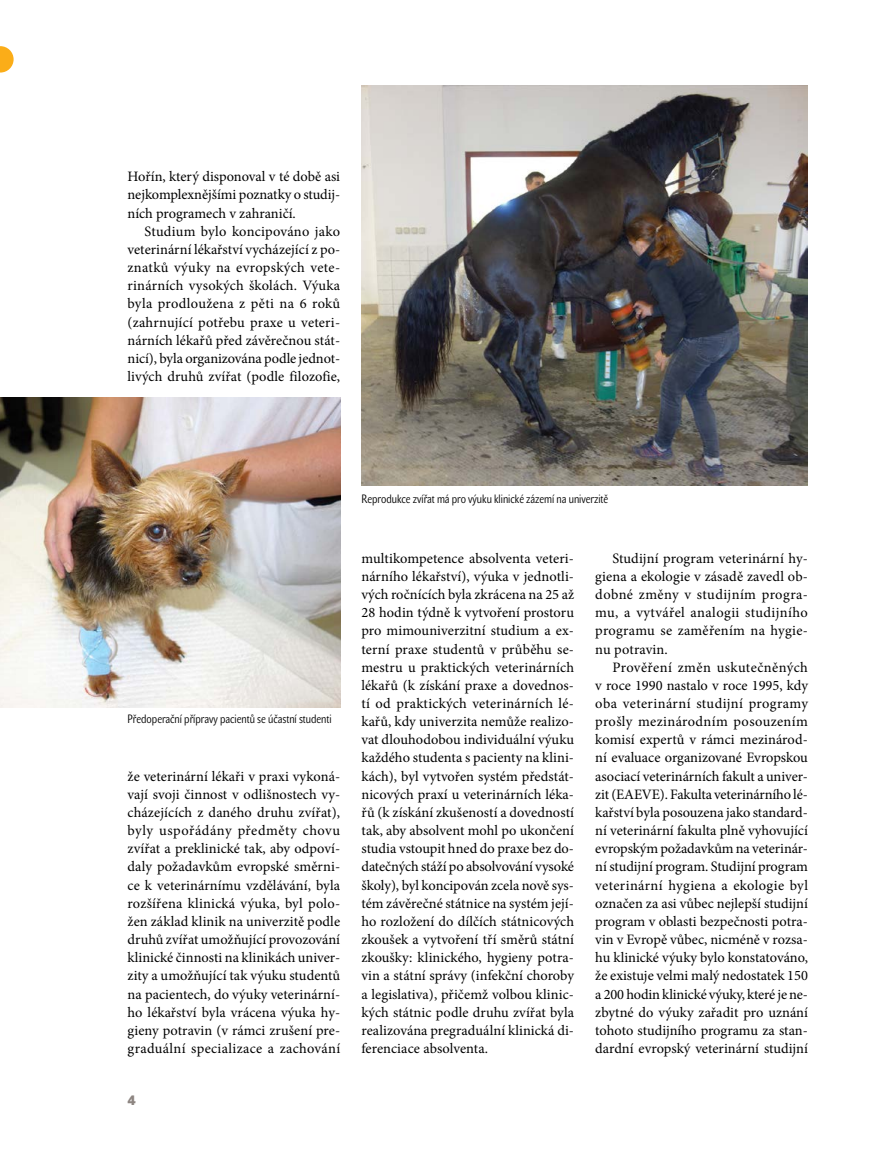
<style>
.page{position:relative;width:893px;height:1149px;background:#fff}
.page>*{position:absolute;margin:0;border:0;box-sizing:border-box;transform-origin:0 0}
.Normální{font:14.4px/18.1px "Minion Pro";letter-spacing:.005em;color:#000;text-align:justify}
.t1{font:700 13.5px "John Sans Heavy Pro";color:#8d8581}
.popisek{font:12px "John Sans Cond Lite Pro";color:#000}
</style>
<div class="page">
<svg style="left:0;top:46px;width:14px;height:26px"></svg>
<img style="left:0;top:398px;width:340px;height:308px">
<img style="left:361px;top:85px;width:447px;height:401px">
<p class="Normální" style="left:128px;top:167px;width:214px">Hořín, který disponoval v té době asi nejkomplexnějšími poznatky o studij&shy;ních programech v zahraničí.</p>
<p class="Normální" style="left:128px;top:222px;width:214px;text-indent:17px">Studium bylo koncipováno jako veterinární lékařství vycházející z po&shy;znatků výuky na evropských vete&shy;rinárních vysokých školách. Výuka byla prodloužena z pěti na 6 roků (zahrnující potřebu praxe u veteri&shy;nárních lékařů před závěrečnou stát&shy;nicí), byla organizována podle jednot&shy;livých druhů zvířat (podle filozofie,</p>
<p class="popisek" style="left:128px;top:711px;width:206px">Předoperační přípravy pacientů se účastní studenti</p>
<p class="Normální" style="left:128px;top:766px;width:214px">že veterinární lékaři v praxi vykoná&shy;vají svoji činnost v odlišnostech vy&shy;cházejících z daného druhu zvířat), byly uspořádány předměty chovu zvířat a preklinické tak, aby odpoví&shy;daly požadavkům evropské směrni&shy;ce k veterinárnímu vzdělávání, byla rozšířena klinická výuka, byl polo&shy;žen základ klinik na univerzitě podle druhů zvířat umožňující provozování klinické činnosti na klinikách univer&shy;zity a umožňující tak výuku studentů na pacientech, do výuky veterinární&shy;ho lékařství byla vrácena výuka hy&shy;gieny potravin (v rámci zrušení pre&shy;graduální specializace a zachování</p>
<p class="t1" style="left:128px;top:1092px;width:10px">4</p>
<p class="popisek" style="left:361px;top:492px;width:248px">Reprodukce zvířat má pro výuku klinické zázemí na univerzitě</p>
<p class="Normální" style="left:361px;top:549px;width:214px">multikompetence absolventa veteri&shy;nárního lékařství), výuka v jednotli&shy;vých ročnících byla zkrácena na 25 až 28 hodin týdně k vytvoření prostoru pro mimouniverzitní studium a ex&shy;terní praxe studentů v průběhu se&shy;mestru u praktických veterinárních lékařů (k získání praxe a dovednos&shy;tí od praktických veterinárních lé&shy;kařů, kdy univerzita nemůže realizo&shy;vat dlouhodobou individuální výuku každého studenta s pacienty na klini&shy;kách), byl vytvořen systém předstát&shy;nicových praxí u veterinárních léka&shy;řů (k získání zkušeností a dovedností tak, aby absolvent mohl po ukončení studia vstoupit hned do praxe bez do&shy;datečných stáží po absolvování vysoké školy), byl koncipován zcela nově sys&shy;tém závěrečné státnice na systém její&shy;ho rozložení do dílčích státnicových zkoušek a vytvoření tří směrů státní zkoušky: klinického, hygieny potra&shy;vin a státní správy (infekční choroby a legislativa), přičemž volbou klinic&shy;kých státnic podle druhu zvířat byla realizována pregraduální klinická di&shy;ferenciace absolventa.</p>
<p class="Normální" style="left:595px;top:549px;width:214px;text-indent:17px">Studijní program veterinární hy&shy;giena a ekologie v zásadě zavedl ob&shy;dobné změny v studijním progra&shy;mu, a vytvářel analogii studijního programu se zaměřením na hygie&shy;nu potravin.</p>
<p class="Normální" style="left:595px;top:657px;width:214px;text-indent:17px">Prověření změn uskutečněných v roce 1990 nastalo v roce 1995, kdy oba veterinární studijní programy prošly mezinárodním posouzením komisí expertů v rámci mezinárod&shy;ní evaluace organizované Evropskou asociací veterinárních fakult a univer&shy;zit (EAEVE). Fakulta veterinárního lé&shy;kařství byla posouzena jako standard&shy;ní veterinární fakulta plně vyhovující evropským požadavkům na veterinár&shy;ní studijní program. Studijní program veterinární hygiena a ekologie byl označen za asi vůbec nejlepší studijní program v oblasti bezpečnosti potra&shy;vin v Evropě vůbec, nicméně v rozsa&shy;hu klinické výuky bylo konstatováno, že existuje velmi malý nedostatek 150 a 200 hodin klinické výuky, které je ne&shy;zbytné do výuky zařadit pro uznání tohoto studijního programu za stan&shy;dardní evropský veterinární studijní</p>
</div>
